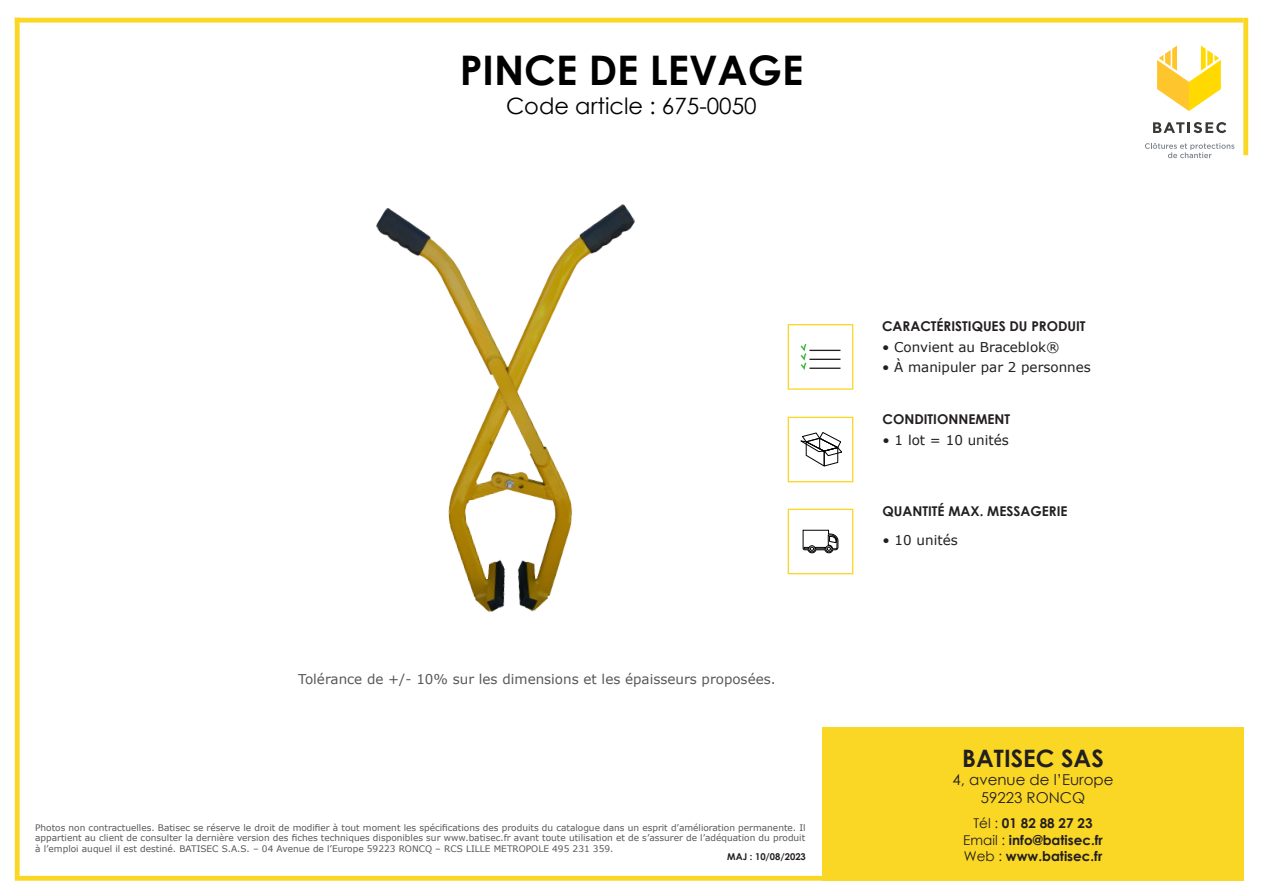
<style>
.page{position:relative;width:1263px;height:893px;background:#fff}
.page>*{position:absolute;margin:0;border:0;box-sizing:border-box;transform-origin:0 0}
.t1{font:700 40.8px "Century Gothic";color:#000001}
.t2{font:700 24px "Century Gothic";color:#231f20}
.t3{font:22.5px "Century Gothic";color:#000001}
.t4{font:15px/18px "Century Gothic";color:#231f20;text-align:center}
.t5{font:700 13.5px/16.2px "Century Gothic";color:#231f20;text-align:center}
.t6{font:13.5px "Verdana";color:#231f20}
.t7{font:13.5px "Verdana";color:#57585a}
.t8{font:700 9.45px "Century Gothic";color:#231f20}
.t9{font:9px/10.8px "Verdana";color:#57585a;text-align:justify}
.s1{font-weight:400}
</style>
<div class="page">
<div style="left:15px;top:18px;width:5px;height:858px;background:#fad725"></div>
<div style="left:15px;top:18px;width:1228px;height:5px;background:#fad725"></div>
<div style="left:1243px;top:18px;width:5px;height:137px;background:#fad725"></div>
<div style="left:15px;top:876px;width:1229px;height:5px;background:#fad725"></div>
<div style="left:822px;top:728px;width:422px;height:153px;background:#fad725"></div>
<svg style="left:1157px;top:46px;width:64px;height:65px"></svg>
<svg style="left:1153px;top:122px;width:73px;height:11px"></svg>
<svg style="left:1145px;top:143px;width:89px;height:15px"></svg>
<div style="left:788px;top:324px;width:65px;height:66px;border:1px solid #fad725"></div>
<div style="left:788px;top:417px;width:65px;height:65px;border:1px solid #fad725"></div>
<div style="left:788px;top:509px;width:65px;height:65px;border:1px solid #fad725"></div>
<hr style="left:809px;top:350px;width:31px;height:1px;background:#231f20">
<hr style="left:809px;top:359px;width:31px;height:1px;background:#231f20">
<hr style="left:809px;top:368px;width:31px;height:1px;background:#231f20">
<svg style="left:800px;top:344px;width:7px;height:26px"></svg>
<svg style="left:800px;top:432px;width:42px;height:35px"></svg>
<svg style="left:803px;top:530px;width:35px;height:23px"></svg>
<img style="left:376px;top:204px;width:259px;height:408px">
<p class="t1" style="left:460px;top:39px;width:345px">PINCE DE LEVAGE</p>
<p class="t3" style="left:506px;top:90px;width:252px">Code article : 675-0050</p>
<p class="t7" style="left:298px;top:670px;width:479px">Tolérance de +/- 10% sur les dimensions et les épaisseurs proposées.</p>
<p class="t9" style="left:35px;top:822px;width:772px">Photos non contractuelles. Batisec se réserve le droit de modifier à tout moment les spécifications des produits du catalogue dans un esprit d’amélioration permanente. Il appartient au client de consulter la dernière version des fiches techniques disponibles sur www.batisec.fr avant toute utilisation et de s’assurer de l’adéquation du produit à l’emploi auquel il est destiné. BATISEC S.A.S. – 04 Avenue de l’Europe 59223 RONCQ – RCS LILLE METROPOLE 495 231 359.</p>
<p class="t8" style="left:727px;top:849px;width:80px">MAJ : 10/08/2023</p>
<p class="t5" style="left:882px;top:318px;width:205px">CARACTÉRISTIQUES DU PRODUIT</p>
<p class="t6" style="left:882px;top:338px;width:179px">• Convient au Braceblok®</p>
<p class="t6" style="left:882px;top:358px;width:210px">• À manipuler par 2 personnes</p>
<p class="t5" style="left:882px;top:411px;width:129px">CONDITIONNEMENT</p>
<p class="t6" style="left:882px;top:431px;width:128px">• 1 lot = 10 unités</p>
<p class="t5" style="left:882px;top:503px;width:186px">QUANTITÉ MAX. MESSAGERIE</p>
<p class="t6" style="left:882px;top:530px;width:77px">• 10 unités</p>
<h2 class="t2" style="left:962px;top:740px;width:143px">BATISEC SAS</h2>
<h3 class="t4" style="left:952px;top:770px;width:163px">4, avenue de l’Europe<br>59223 RONCQ</h3>
<h3 class="t5" style="left:963px;top:815px;width:141px"><span class="s1">Tél :</span> 01 82 88 27 23<br><span class="s1">Email :</span> info@batisec.fr<br><span class="s1">Web :</span> www.batisec.fr</h3>
</div>
